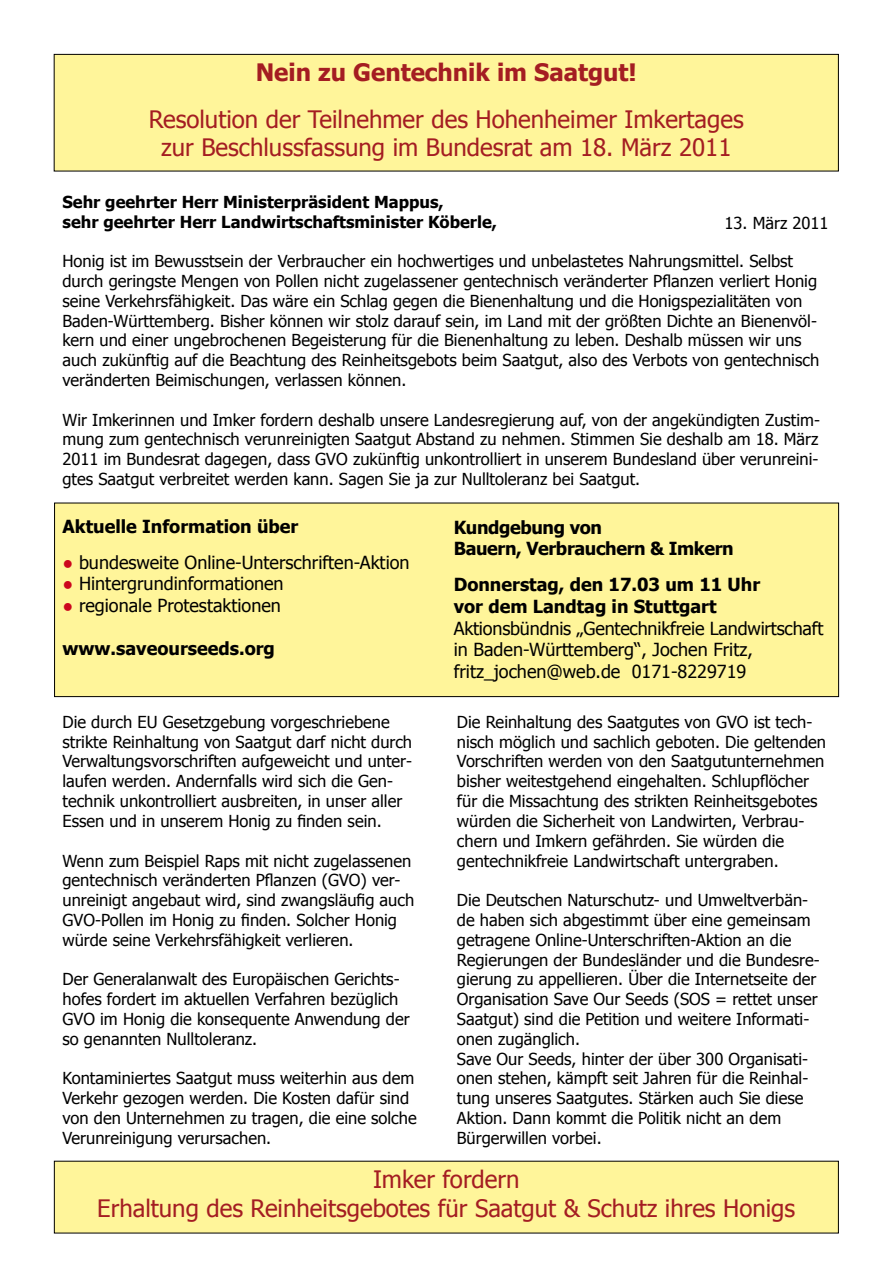
<style>
.page{position:relative;width:893px;height:1263px;background:#fff}
.page>*{position:absolute;margin:0;border:0;box-sizing:border-box;transform-origin:0 0}
.t1{font:24px/28.8px "Tahoma";color:#a41d22;text-align:center}
.t2{font:700 24px "Tahoma";color:#a41d22}
.t3{font:18px/21.6px "Tahoma";color:#000}
.t4{font:700 18px/21.6px "Tahoma";color:#000}
.t5{font:700 18px/21.6px "Tahoma";letter-spacing:-.02em;color:#000}
.t6{font:16.5px/19.8px "Tahoma";color:#000}
.t7{font:700 16.5px/19.8px "Tahoma";color:#000}
.s1{color:#cc071e}
</style>
<div class="page">
<div style="left:54px;top:54px;width:784px;height:117px;background:#fff59a"></div>
<div style="left:54px;top:54px;width:785px;height:117px;border:1px solid #000"></div>
<div style="left:54px;top:1161px;width:784px;height:72px;background:#fff59a"></div>
<div style="left:55px;top:503px;width:784px;height:194px;background:#fff59a"></div>
<div style="left:54px;top:503px;width:785px;height:194px;border:1px solid #000"></div>
<h1 class="t2" style="left:256px;top:55px;width:383px">Nein zu Gentechnik im Saatgut!</h1>
<h1 class="t1" style="left:149px;top:103px;width:597px">Resolution der Teilnehmer des Hohenheimer Imkertages zur Beschlussfassung im Bundesrat am 18. März 2011</h1>
<p class="t7" style="left:63px;top:191px;width:436px">Sehr geehrter Herr Ministerpräsident Mappus,<br>sehr geehrter Herr Landwirtschaftsminister Köberle,</p>
<p class="t6" style="left:63px;top:250px;width:758px">Honig ist im Bewusstsein der Verbraucher ein hochwertiges und unbelastetes Nahrungsmittel. Selbst durch geringste Mengen von Pollen nicht zugelassener gentechnisch veränderter Pflanzen verliert Honig seine Verkehrsfähigkeit. Das wäre ein Schlag gegen die Bienenhaltung und die Honigspezialitäten von Baden-Württemberg. Bisher können wir stolz darauf sein, im Land mit der größten Dichte an Bienenvöl&shy;kern und einer ungebrochenen Begeisterung für die Bienenhaltung zu leben. Deshalb müssen wir uns auch zukünftig auf die Beachtung des Reinheitsgebots beim Saatgut, also des Verbots von gentechnisch veränderten Beimischungen, verlassen können.</p>
<p class="t6" style="left:63px;top:409px;width:759px;text-align:justify">Wir Imkerinnen und Imker fordern deshalb unsere Landesregierung auf, von der angekündigten Zustim&shy;mung zum gentechnisch verunreinigten Saatgut Abstand zu nehmen. Stimmen Sie deshalb am 18. März 2011 im Bundesrat dagegen, dass GVO zukünftig unkontrolliert in unserem Bundesland über verunreini&shy;gtes Saatgut verbreitet werden kann. Sagen Sie ja zur Nulltoleranz bei Saatgut.</p>
<p class="t6" style="left:724px;top:212px;width:106px">13. März 2011</p>
<p class="t4" style="left:63px;top:515px;width:237px">Aktuelle Information über</p>
<p class="t3" style="left:63px;top:550px;width:349px"><span class="s1">●</span> bundesweite Online-Unterschriften-Aktion</p>
<p class="t3" style="left:63px;top:572px;width:223px"><span class="s1">●</span> Hintergrundinformationen</p>
<p class="t3" style="left:63px;top:593px;width:220px"><span class="s1">●</span> regionale Protestaktionen</p>
<p class="t4" style="left:63px;top:636px;width:214px">www.saveourseeds.org</p>
<p class="t6" style="left:63px;top:711px;width:351px">Die durch EU Gesetzgebung vorgeschriebene strikte Reinhaltung von Saatgut darf nicht durch Verwaltungsvorschriften aufgeweicht und unter&shy;laufen werden. Andernfalls wird sich die Gen&shy;technik unkontrolliert ausbreiten, in unser aller Essen und in unserem Honig zu finden sein.</p>
<p class="t6" style="left:63px;top:850px;width:353px">Wenn zum Beispiel Raps mit nicht zugelassenen gentechnisch veränderten Pflanzen (GVO) ver&shy;unreinigt angebaut wird, sind zwangsläufig auch GVO-Pollen im Honig zu finden. Solcher Honig würde seine Verkehrsfähigkeit verlieren.</p>
<p class="t6" style="left:63px;top:968px;width:349px">Der Generalanwalt des Europäischen Gerichts&shy;hofes fordert im aktuellen Verfahren bezüglich GVO im Honig die konsequente Anwendung der so genannten Nulltoleranz.</p>
<p class="t6" style="left:63px;top:1067px;width:356px">Kontaminiertes Saatgut muss weiterhin aus dem Verkehr gezogen werden. Die Kosten dafür sind von den Unternehmen zu tragen, die eine solche Verunreinigung verursachen.</p>
<p class="t5" style="left:454px;top:515px;width:282px">Kundgebung von<br>Bauern, Verbrauchern &amp; Imkern</p>
<p class="t4" style="left:454px;top:573px;width:308px">Donnerstag, den 17.03 um 11 Uhr vor dem Landtag in Stuttgart</p>
<p class="t3" style="left:454px;top:616px;width:371px">Aktionsbündnis „Gentechnikfreie Landwirtschaft in Baden-Württemberg“, Jochen Fritz, fritz_jochen@web.de 0171-8229719</p>
<p class="t6" style="left:457px;top:711px;width:371px">Die Reinhaltung des Saatgutes von GVO ist tech&shy;nisch möglich und sachlich geboten. Die geltenden Vorschriften werden von den Saatgutunternehmen bisher weitestgehend eingehalten. Schlupflöcher für die Missachtung des strikten Reinheitsgebotes würden die Sicherheit von Landwirten, Verbrau&shy;chern und Imkern gefährden. Sie würden die gentechnikfreie Landwirtschaft untergraben.</p>
<p class="t6" style="left:457px;top:889px;width:364px">Die Deutschen Naturschutz- und Umweltverbän&shy;de haben sich abgestimmt über eine gemeinsam getragene Online-Unterschriften-Aktion an die Regierungen der Bundesländer und die Bundesre&shy;gierung zu appellieren. Über die Internetseite der Organisation Save Our Seeds (SOS = rettet unser Saatgut) sind die Petition und weitere Informati&shy;onen zugänglich.<br>Save Our Seeds, hinter der über 300 Organisati&shy;onen stehen, kämpft seit Jahren für die Reinhal&shy;tung unseres Saatgutes. Stärken auch Sie diese Aktion. Dann kommt die Politik nicht an dem Bürgerwillen vorbei.</p>
<h1 class="t1" style="left:97px;top:1164px;width:699px">Imker fordern<br>Erhaltung des Reinheitsgebotes für Saatgut &amp; Schutz ihres Honigs</h1>
</div>
